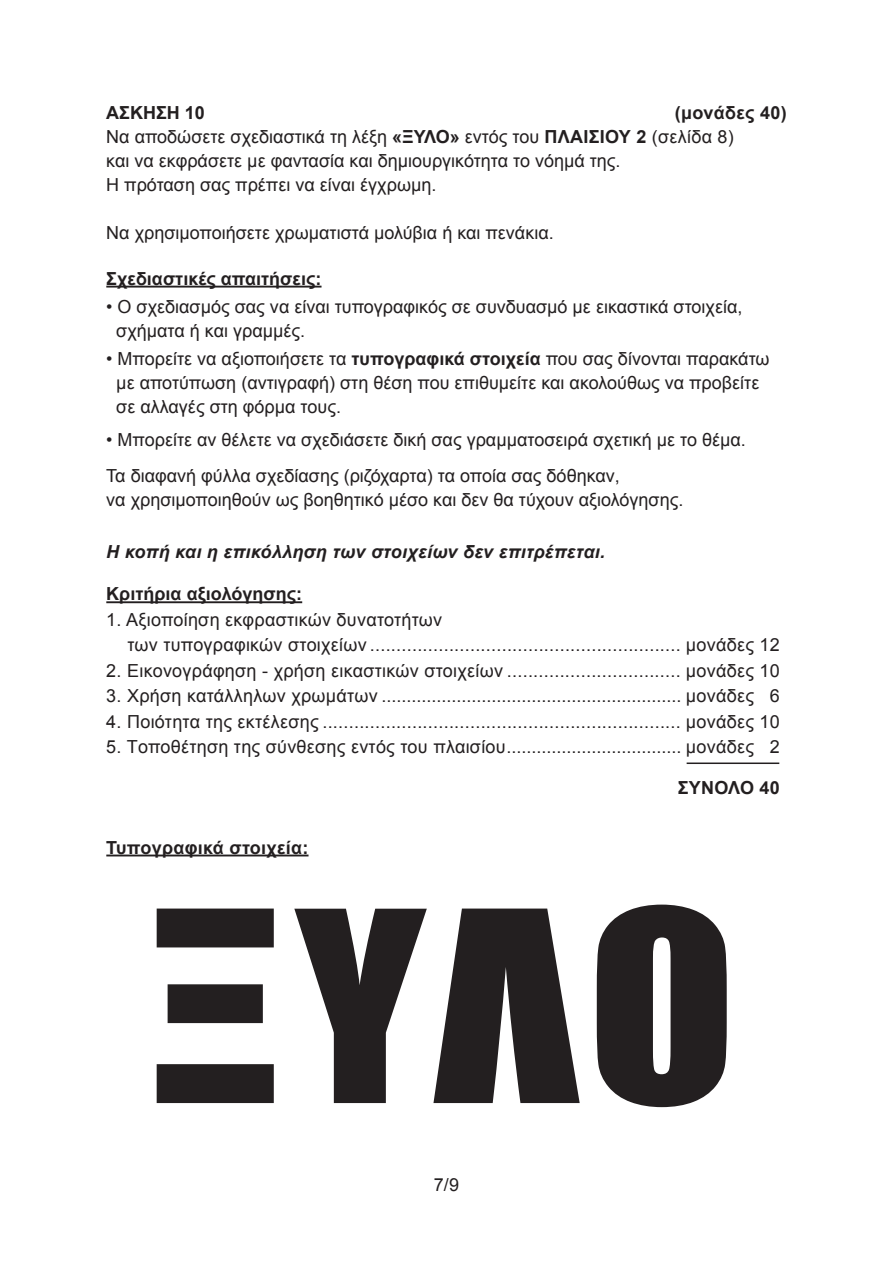
<style>
.page{position:relative;width:893px;height:1263px;background:#fff}
.page>*{position:absolute;margin:0;border:0;box-sizing:border-box;transform-origin:0 0}
.t1{font:18px/24px "Arial";color:#231f20}
.t2{font:700 18px "Arial";color:#231f20}
.t3{font:italic 700 18px "Arial";letter-spacing:.015em;color:#231f20}
.s1{font-weight:700}
.s2{color:#fff}
</style>
<div class="page">
<hr style="left:106px;top:286px;width:216px;height:2px;background:#231f20">
<hr style="left:106px;top:601px;width:196px;height:2px;background:#231f20">
<hr style="left:106px;top:854px;width:203px;height:2px;background:#231f20">
<hr style="left:687px;top:762px;width:92px;height:2px;background:#231f20">
<svg style="left:157px;top:908px;width:117px;height:195px"></svg>
<svg style="left:294px;top:909px;width:133px;height:194px"></svg>
<svg style="left:433px;top:908px;width:147px;height:195px"></svg>
<svg style="left:597px;top:904px;width:130px;height:203px"></svg>
<p class="t2" style="left:106px;top:101px;width:100px">ΑΣΚΗΣΗ 10</p>
<p class="t2" style="left:675px;top:101px;width:113px">(μονάδες 40)</p>
<p class="t1" style="left:106px;top:125px;width:629px">Να αποδώσετε σχεδιαστικά τη λέξη <span class="s1">«ΞΥΛΟ»</span> εντός του <span class="s1">ΠΛΑΙΣΊΟΥ 2</span> (σελίδα 8) και να εκφράσετε με φαντασία και δημιουργικότητα το νόημά της.<br>Η πρόταση σας πρέπει να είναι έγχρωμη.</p>
<p class="t1" style="left:106px;top:221px;width:449px">Να χρησιμοποιήσετε χρωματιστά μολύβια ή και πενάκια.</p>
<p class="t2" style="left:106px;top:266px;width:217px">Σχεδιαστικές απαιτήσεις:</p>
<p class="t1" style="left:116px;top:295px;width:628px;text-indent:-10px">• Ο σχεδιασμός σας να είναι τυπογραφικός σε συνδυασμό με εικαστικά στοιχεία, σχήματα ή και γραμμές.</p>
<p class="t1" style="left:116px;top:347px;width:655px;text-indent:-10px">• Μπορείτε να αξιοποιήσετε τα <span class="s1">τυπογραφικά στοιχεία</span> που σας δίνονται παρακάτω με αποτύπωση (αντιγραφή) στη θέση που επιθυμείτε και ακολούθως να προβείτε σε αλλαγές στη φόρμα τους.</p>
<p class="t1" style="left:106px;top:428px;width:641px">• Μπορείτε αν θέλετε να σχεδιάσετε δική σας γραμματοσειρά σχετική με το θέμα.</p>
<p class="t1" style="left:106px;top:464px;width:579px">Τα διαφανή φύλλα σχεδίασης (ριζόχαρτα) τα οποία σας δόθηκαν,<br>να χρησιμοποιηθούν ως βοηθητικό μέσο και δεν θα τύχουν αξιολόγησης.</p>
<p class="t3" style="left:106px;top:539px;width:500px">Η κοπή και η επικόλληση των στοιχείων δεν επιτρέπεται.</p>
<p class="t2" style="left:106px;top:582px;width:197px">Κριτήρια αξιολόγησης:</p>
<p class="t1" style="left:106px;top:608px;width:337px">1. Αξιοποίηση εκφραστικών δυνατοτήτων</p>
<p class="t1" style="left:127px;top:633px;width:654px">των τυπογραφικών στοιχείων ........................................................... μονάδες 12</p>
<p class="t1" style="left:106px;top:659px;width:675px">2. Εικονογράφηση - χρήση εικαστικών στοιχείων ................................. μονάδες 10</p>
<p class="t1" style="left:106px;top:684px;width:675px">3. Χρήση κατάλληλων χρωμάτων ............................................................ μονάδες <span class="s2">0</span>6</p>
<p class="t1" style="left:106px;top:710px;width:675px">4. Ποιότητα της εκτέλεσης .................................................................... μονάδες 10</p>
<p class="t1" style="left:106px;top:735px;width:675px">5. Tοποθέτηση της σύνθεσης εντός του πλαισίου................................... μονάδες <span class="s2">0</span>2</p>
<p class="t2" style="left:678px;top:775px;width:104px">ΣΥΝΟΛΟ 40</p>
<p class="t2" style="left:106px;top:835px;width:204px">Τυπογραφικά στοιχεία:</p>
<p class="t1" style="left:434px;top:1173px;width:27px">7/9</p>
</div>
